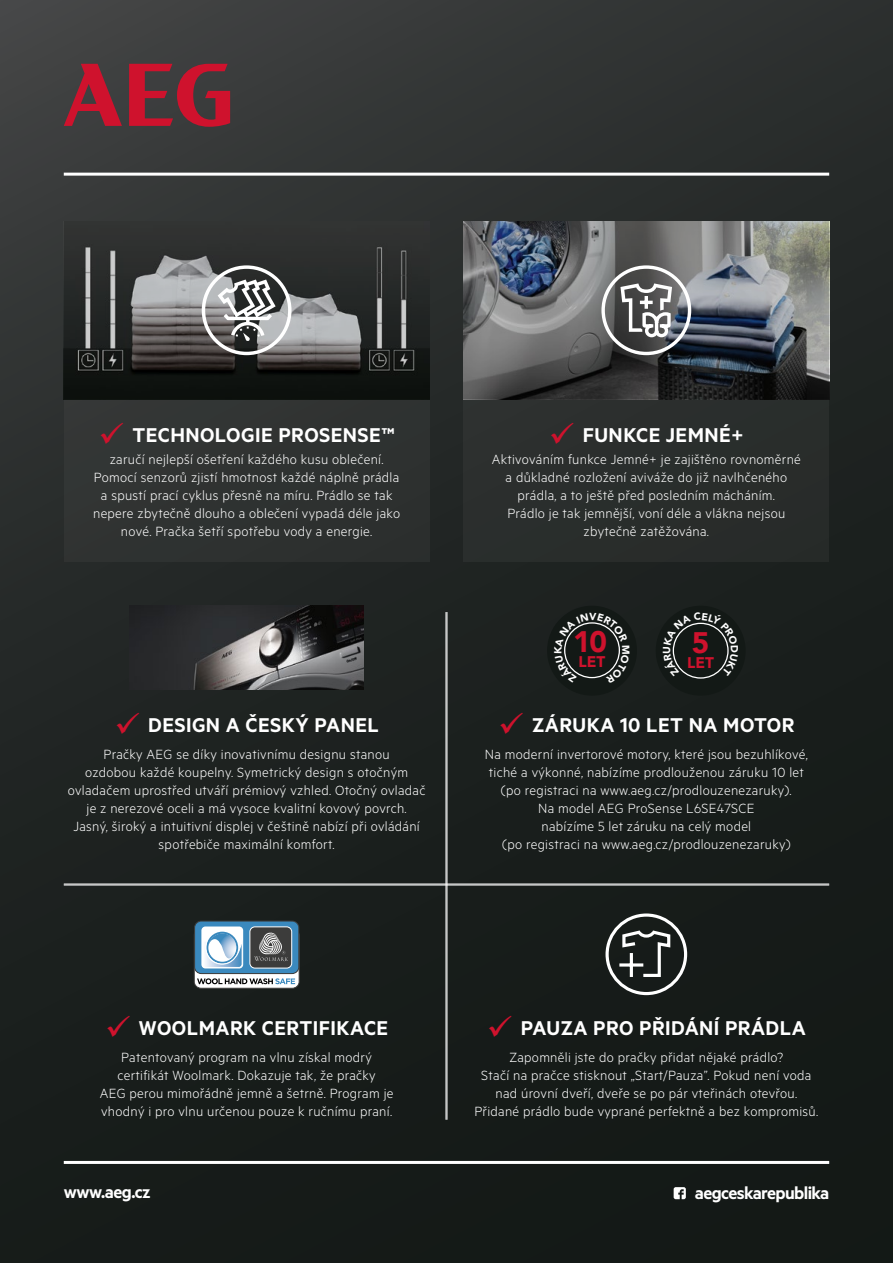
<style>
.page{position:relative;width:893px;height:1263px;background:#fff}
.page>*{position:absolute;margin:0;border:0;box-sizing:border-box;transform-origin:0 0}
.t1{font:900 29.55px "Avenir";color:#cf122d}
.t2{font:600 22.5px "Metric";letter-spacing:.02em;color:#fff}
.t3{font:600 19.5px "Metric";letter-spacing:-.03em;color:#fff}
.t4{font:900 15.45px "Avenir";color:#cf122d}
.t5{font:300 15px/18px "Metric";letter-spacing:.02em;color:#fff;text-align:center}
.s1{color:#cf122d}
</style>
<div class="page">
<div style="left:0;top:0;width:893px;height:1263px;background:linear-gradient(to bottom,#333636,#101613)"></div>
<div style="left:463px;top:399px;width:366px;height:162px;background:#292e2c"></div>
<div style="left:64px;top:399px;width:365px;height:162px;background:#2f3231"></div>
<hr style="left:64px;top:173px;width:765px;height:3px;background:#fff">
<svg style="left:194px;top:928px;width:105px;height:60px"></svg>
<div style="left:194px;top:921px;width:105px;height:53px;background:#3a89be;border:1px solid #3c3c3b;border-radius:7px"></div>
<svg style="left:197px;top:978px;width:98px;height:6px"></svg>
<div style="left:250px;top:927px;width:42px;height:41px;background:#3c3c3b;border-radius:5px"></div>
<div style="left:250px;top:926px;width:42px;height:42px;border:1px solid #fff;border-radius:5px"></div>
<svg style="left:254px;top:932px;width:34px;height:29px"></svg>
<svg style="left:201px;top:926px;width:42px;height:42px"></svg>
<svg style="left:202px;top:921px;width:41px;height:47px"></svg>
<hr style="left:64px;top:884px;width:765px;height:1px;background:#fff">
<hr style="left:64px;top:885px;width:765px;height:1px;background:#fff">
<hr style="left:446px;top:612px;width:1px;height:508px;background:#fff">
<hr style="left:447px;top:612px;width:1px;height:508px;background:#fff">
<svg style="left:64px;top:221px;width:365px;height:178px;background:#3e403f"></svg>
<svg style="left:463px;top:221px;width:366px;height:178px;background:#626569"></svg>
<div style="left:601px;top:265px;width:90px;height:90px;border:3px solid #fff;border-radius:50%"></div>
<svg style="left:620px;top:283px;width:52px;height:56px"></svg>
<hr style="left:64px;top:1161px;width:765px;height:3px;background:#fff">
<svg style="left:674px;top:1187px;width:12px;height:12px"></svg>
<svg style="left:64px;top:64px;width:58px;height:62px;background:#7c2b37"></svg>
<svg style="left:129px;top:64px;width:101px;height:63px;background:#862634"></svg>
<div style="left:547px;top:606px;width:90px;height:90px;background:#131916;border-radius:50%"></div>
<div style="left:656px;top:606px;width:90px;height:90px;background:#131916;border-radius:50%"></div>
<svg style="left:218px;top:280px;width:58px;height:61px"></svg>
<div style="left:202px;top:265px;width:90px;height:90px;border:3px solid #fff;border-radius:50%"></div>
<img style="left:130px;top:606px;width:233px;height:84px">
<div style="left:605px;top:913px;width:82px;height:82px;border:3px solid #fff;border-radius:50%"></div>
<svg style="left:621px;top:928px;width:51px;height:50px;background:#414543"></svg>
<hr style="left:630px;top:953px;width:3px;height:24px;background:#fff">
<hr style="left:619px;top:963px;width:24px;height:3px;background:#fff">
<svg style="left:554px;top:613px;width:76px;height:71px"></svg>
<svg style="left:663px;top:612px;width:75px;height:65px"></svg>
<h2 class="t2" style="left:98px;top:421px;width:298px"><span class="s1">✓</span> TECHNOLOGIE PROSENSE™</h2>
<p class="t5" style="left:93px;top:449px;width:309px">zaručí nejlepší ošetření každého kusu oblečení.<br>Pomocí senzorů zjistí hmotnost každé náplně prádla a spustí prací cyklus přesně na míru. Prádlo se tak nepere zbytečně dlouho a oblečení vypadá déle jako nové. Pračka šetří spotřebu vody a energie.</p>
<h2 class="t2" style="left:114px;top:712px;width:266px"><span class="s1">✓</span> DESIGN A ČESKÝ PANEL</h2>
<p class="t5" style="left:68px;top:744px;width:359px">Pračky AEG se díky inovativnímu designu stanou<br>ozdobou každé koupelny. Symetrický design s otočným ovladačem uprostřed utváří prémiový vzhled. Otočný ovladač je z nerezové oceli a má vysoce kvalitní kovový povrch.<br>Jasný, široký a intuitivní displej v češtině nabízí při ovládání spotřebiče maximální komfort.</p>
<h2 class="t2" style="left:549px;top:421px;width:196px"><span class="s1">✓</span> FUNKCE JEMNÉ+</h2>
<p class="t5" style="left:492px;top:449px;width:311px">Aktivováním funkce Jemné+ je zajištěno rovnoměrné a důkladné rozložení aviváže do již navlhčeného prádla, a to ještě před posledním mácháním.<br>Prádlo je tak jemnější, voní déle a vlákna nejsou zbytečně zatěžována.</p>
<h1 class="t1" style="left:573px;top:616px;width:35px">10</h1>
<p class="t4" style="left:579px;top:649px;width:28px">LET</p>
<h1 class="t1" style="left:581px;top:620px;width:19px">5</h1>
<h1 class="t1" style="left:692px;top:617px;width:19px">5</h1>
<p class="t4" style="left:687px;top:650px;width:28px">LET</p>
<h2 class="t2" style="left:498px;top:712px;width:298px"><span class="s1">✓</span> ZÁRUKA 10 LET NA MOTOR</h2>
<p class="t5" style="left:485px;top:744px;width:324px">Na moderní invertorové motory, které jsou bezuhlíkové, tiché a výkonné, nabízíme prodlouženou záruku 10 let (po registraci na www.aeg.cz/prodlouzenezaruky).<br>Na model AEG ProSense L6SE47SCE<br>nabízíme 5 let záruku na celý model<br>(po registraci na www.aeg.cz/prodlouzenezaruky)</p>
<h2 class="t2" style="left:105px;top:1015px;width:285px"><span class="s1">✓</span> WOOLMARK CERTIFIKACE</h2>
<p class="t5" style="left:100px;top:1047px;width:295px">Patentovaný program na vlnu získal modrý certifikát Woolmark. Dokazuje tak, že pračky<br>AEG perou mimořádně jemně a šetrně. Program je vhodný i pro vlnu určenou pouze k ručnímu praní.</p>
<h2 class="t2" style="left:487px;top:1015px;width:320px"><span class="s1">✓</span> PAUZA PRO PŘIDÁNÍ PRÁDLA</h2>
<p class="t5" style="left:474px;top:1047px;width:345px">Zapomněli jste do pračky přidat nějaké prádlo?<br>Stačí na pračce stisknout „Start/Pauza”. Pokud není voda nad úrovní dveří, dveře se po pár vteřinách otevřou.<br>Přidané prádlo bude vyprané perfektně a bez kompromisů.</p>
<h3 class="t3" style="left:64px;top:1180px;width:88px">www.aeg.cz</h3>
<h3 class="t3" style="left:695px;top:1181px;width:136px">aegceskarepublika</h3>
</div>
